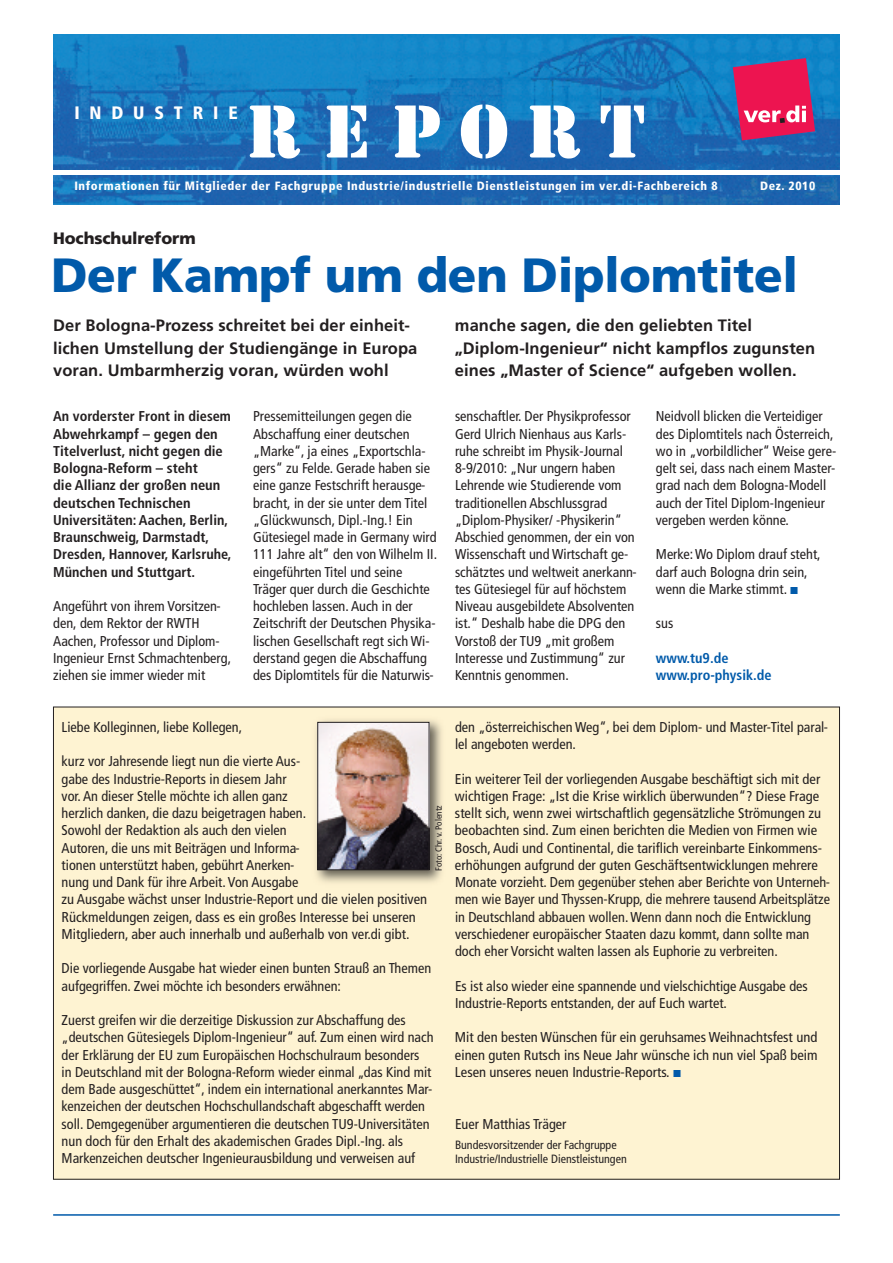
<style>
.page{position:relative;width:893px;height:1263px;background:#fff}
.page>*{position:absolute;margin:0;border:0;box-sizing:border-box;transform-origin:0 0}
.t1{font:78px "Stencil";letter-spacing:.23em;color:#fff}
.t2{font:900 48px "Frutiger LT";letter-spacing:-.005em;color:#015aaa}
.t3{font:900 condensed 18px "Frutiger LT";letter-spacing:.545em;color:#fff}
.t4{font:700 16.5px/22.5px "Frutiger LT";letter-spacing:.005em;color:#231f20}
.t5{font:900 16.5px "Frutiger LT";letter-spacing:-.005em;color:#231f20}
.t6{font:condensed 14.25px/17.2px "Frutiger LT";color:#231f20}
.t7{font:700 condensed 14.25px/17.2px "Frutiger LT";color:#231f20}
.t8{font:700 condensed 14.25px/17.2px "Frutiger LT";color:#015aaa}
.t9{font:900 condensed 12px "Frutiger LT";letter-spacing:.05em;color:#fff}
.t10{font:condensed 12px/14.2px "Frutiger LT";color:#231f20}
.t11{font:condensed 9px "Frutiger LT";color:#231f20}
</style>
<div class="page">
<img style="left:53px;top:34px;width:787px;height:170px">
<hr style="left:53px;top:170px;width:787px;height:4px;background:#fff">
<svg style="left:733px;top:58px;width:82px;height:82px;background:#c43670"></svg>
<hr style="left:53px;top:1214px;width:787px;height:2px;background:#015aaa">
<div style="left:53px;top:707px;width:786px;height:472px;background:#fef3d2"></div>
<img style="left:316px;top:720px;width:126px;height:163px">
<img style="left:319px;top:724px;width:108px;height:144px">
<div style="left:317px;top:722px;width:112px;height:148px;border:1px solid #231f20"></div>
<h1 class="t1" style="left:247px;top:101px;width:400px">REPORT</h1>
<p class="t9" style="left:74px;top:181px;width:645px">Informationen für Mitglieder der Fachgruppe Industrie/industrielle Dienstleistungen im ver.di-Fachbereich 8</p>
<p class="t9" style="left:760px;top:181px;width:57px">Dez. 2010</p>
<p class="t3" style="left:74px;top:106px;width:165px">INDUSTRIE</p>
<p class="t5" style="left:53px;top:232px;width:144px">Hochschulreform</p>
<h2 class="t2" style="left:51px;top:256px;width:749px">Der Kampf um den Diplomtitel</h2>
<p class="t4" style="left:53px;top:316px;width:366px">Der Bologna-Prozess schreitet bei der einheit&shy;lichen Umstellung der Studiengänge in Europa voran. Umbarmherzig voran, würden wohl</p>
<p class="t4" style="left:455px;top:316px;width:362px">manche sagen, die den geliebten Titel „Diplom-Ingenieur“ nicht kampflos zugunsten eines „Master of Science“ aufgeben wollen.</p>
<p class="t7" style="left:53px;top:409px;width:180px">An vorderster Front in diesem<br>Abwehrkampf – gegen den<br>Titelverlust, nicht gegen die<br>Bologna-Reform – steht<br>die Allianz der großen neun deutschen Technischen<br>Universitäten: Aachen, Berlin,<br>Braunschweig, Darmstadt,<br>Dresden, Hannover, Karlsruhe,<br>München und Stuttgart.</p>
<p class="t6" style="left:53px;top:599px;width:179px">Angeführt von ihrem Vorsitzen&shy;den, dem Rektor der RWTH<br>Aachen, Professor und Diplom-<br>Ingenieur Ernst Schmachtenberg, ziehen sie immer wieder mit</p>
<p class="t6" style="left:253px;top:409px;width:186px">Pressemitteilungen gegen die<br>Abschaffung einer deutschen „Marke“, ja eines „Exportschla&shy;gers“ zu Felde. Gerade haben sie eine ganze Festschrift herausge&shy;bracht, in der sie unter dem Titel „Glückwunsch, Dipl.-Ing.! Ein<br>Gütesiegel made in Germany wird<br>111 Jahre alt“ den von Wilhelm II. eingeführten Titel und seine<br>Träger quer durch die Geschichte hochleben lassen. Auch in der<br>Zeitschrift der Deutschen Physika&shy;lischen Gesellschaft regt sich Wi&shy;derstand gegen die Abschaffung des Diplomtitels für die Naturwis-</p>
<p class="t6" style="left:455px;top:409px;width:183px">senschaftler. Der Physikprofessor<br>Gerd Ulrich Nienhaus aus Karls&shy;ruhe schreibt im Physik-Journal<br>8-9/2010: „Nur ungern haben<br>Lehrende wie Studierende vom traditionellen Abschlussgrad „Diplom-Physiker/ -Physikerin“<br>Abschied genommen, der ein von<br>Wissenschaft und Wirtschaft ge&shy;schätztes und weltweit anerkann&shy;tes Gütesiegel für auf höchstem<br>Niveau ausgebildete Absolventen ist.“ Deshalb habe die DPG den<br>Vorstoß der TU9 „mit großem<br>Interesse und Zustimmung“ zur<br>Kenntnis genommen.</p>
<p class="t6" style="left:656px;top:409px;width:182px">Neidvoll blicken die Verteidiger des Diplomtitels nach Österreich, wo in „vorbildlicher“ Weise gere&shy;gelt sei, dass nach einem Master&shy;grad nach dem Bologna-Modell auch der Titel Diplom-Ingenieur vergeben werden könne.</p>
<p class="t6" style="left:656px;top:547px;width:166px">Merke:Wo Diplom drauf steht, darf auch Bologna drin sein, wenn die Marke stimmt.</p>
<p class="t6" style="left:656px;top:616px;width:19px">sus</p>
<p class="t8" style="left:656px;top:650px;width:117px">www.tu9.de www.pro-physik.de</p>
<p class="t6" style="left:62px;top:719px;width:182px">Liebe Kolleginnen, liebe Kollegen,</p>
<p class="t6" style="left:62px;top:754px;width:367px">kurz vor Jahresende liegt nun die vierte Aus-<br>gabe des Industrie-Reports in diesem Jahr<br>vor. An dieser Stelle möchte ich allen ganz<br>herzlich danken, die dazu beigetragen haben.<br>Sowohl der Redaktion als auch den vielen<br>Autoren, die uns mit Beiträgen und Informa-<br>tionen unterstützt haben, gebührt Anerken-<br>nung und Dank für ihre Arbeit. Von Ausgabe<br>zu Ausgabe wächst unser Industrie-Report und die vielen positiven Rückmeldungen zeigen, dass es ein großes Interesse bei unseren Mitgliedern, aber auch innerhalb und außerhalb von ver.di gibt.</p>
<p class="t6" style="left:62px;top:961px;width:371px">Die vorliegende Ausgabe hat wieder einen bunten Strauß an Themen aufgegriffen. Zwei möchte ich besonders erwähnen:</p>
<p class="t6" style="left:62px;top:1013px;width:373px">Zuerst greifen wir die derzeitige Diskussion zur Abschaffung des „deutschen Gütesiegels Diplom-Ingenieur“ auf. Zum einen wird nach der Erklärung der EU zum Europäischen Hochschulraum besonders<br>in Deutschland mit der Bologna-Reform wieder einmal „das Kind mit dem Bade ausgeschüttet“, indem ein international anerkanntes Mar&shy;kenzeichen der deutschen Hochschullandschaft abgeschafft werden soll. Demgegenüber argumentieren die deutschen TU9-Universitäten nun doch für den Erhalt des akademischen Grades Dipl.-Ing. als Markenzeichen deutscher Ingenieurausbildung und verweisen auf</p>
<p class="t11" style="left:435px;top:871px;width:67px;rotate:-90deg">Foto: Chr. v. Polentz</p>
<p class="t6" style="left:455px;top:719px;width:375px">den „österreichischen Weg“, bei dem Diplom- und Master-Titel paral&shy;lel angeboten werden.</p>
<p class="t6" style="left:455px;top:771px;width:377px">Ein weiterer Teil der vorliegenden Ausgabe beschäftigt sich mit der wichtigen Frage: „Ist die Krise wirklich überwunden“? Diese Frage stellt sich, wenn zwei wirtschaftlich gegensätzliche Strömungen zu beobachten sind. Zum einen berichten die Medien von Firmen wie Bosch, Audi und Continental, die tariflich vereinbarte Einkommens&shy;erhöhungen aufgrund der guten Geschäftsentwicklungen mehrere Monate vorzieht. Dem gegenüber stehen aber Berichte von Unterneh&shy;men wie Bayer und Thyssen-Krupp, die mehrere tausend Arbeitsplätze in Deutschland abbauen wollen.Wenn dann noch die Entwicklung verschiedener europäischer Staaten dazu kommt, dann sollte man doch eher Vorsicht walten lassen als Euphorie zu verbreiten.</p>
<p class="t6" style="left:455px;top:978px;width:354px">Es ist also wieder eine spannende und vielschichtige Ausgabe des<br>Industrie-Reports entstanden, der auf Euch wartet.</p>
<p class="t6" style="left:455px;top:1030px;width:364px;text-align:justify">Mit den besten Wünschen für ein geruhsames Weihnachtsfest und einen guten Rutsch ins Neue Jahr wünsche ich nun viel Spaß beim Lesen unseres neuen Industrie-Reports.</p>
<p class="t6" style="left:455px;top:1116px;width:113px">Euer Matthias Träger</p>
<p class="t10" style="left:455px;top:1138px;width:173px">Bundesvorsitzender der Fachgruppe<br>Industrie/Industrielle Dienstleistungen</p>
</div>
